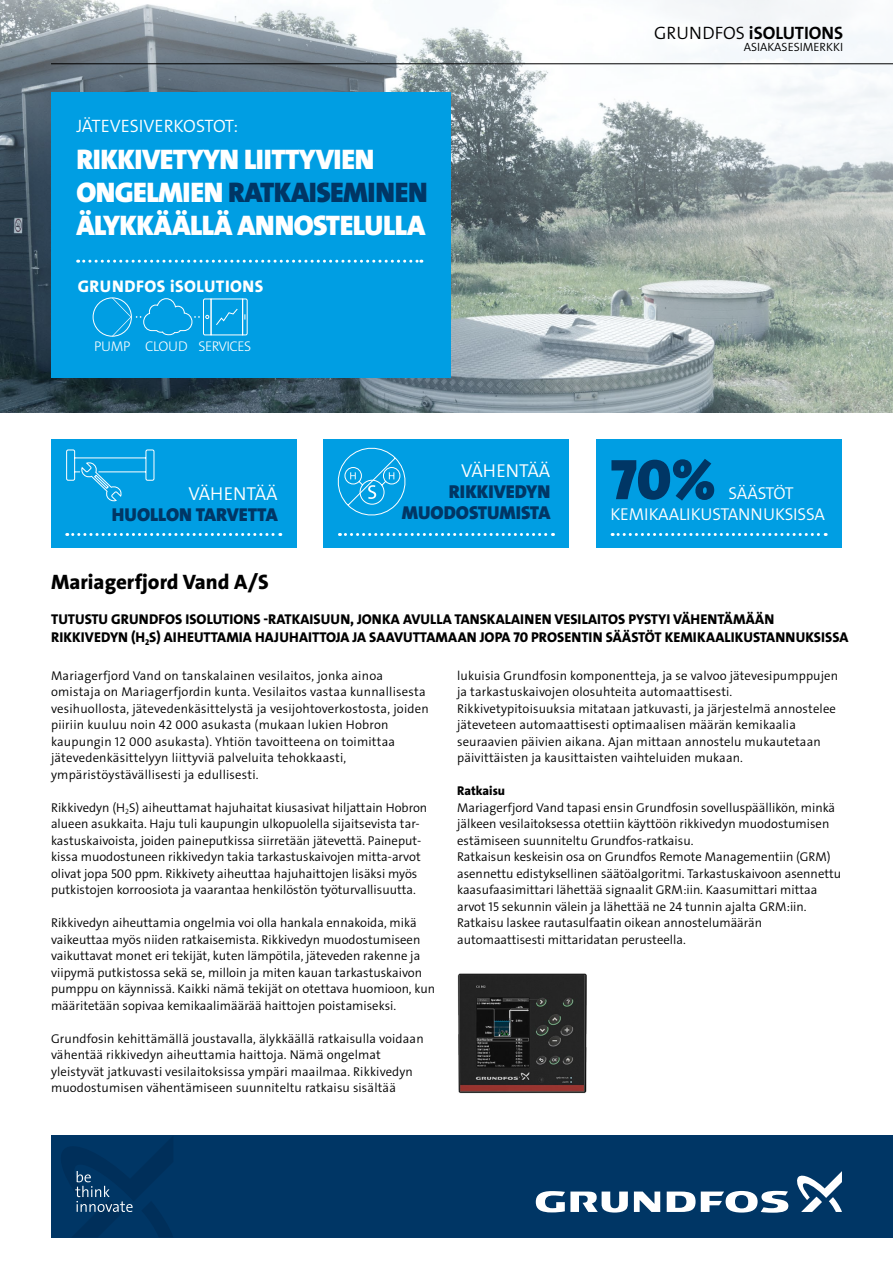
<style>
.page{position:relative;width:893px;height:1263px;background:#fff}
.page>*{position:absolute;margin:0;border:0;box-sizing:border-box;transform-origin:0 0}
.t1{font:57.75px "Grundfos The Sans V2 OT 9 BL";color:#003665}
.t2{font:28.5px/33px "Grundfos The Sans V2 OT 9 BL";letter-spacing:-.02em;color:#fff}
.t3{font:21px "Grundfos The Sans V2 OT 8 XB";color:#000}
.t4{font:18.75px/21px "Grundfos The Sans V2 OT 9 BL";color:#003665;text-align:right}
.t5{font:18.75px "Grundfos The Sans V2 OT 4 SL";color:#fff}
.t6{font:18px "Grundfos The Sans V2 OT 4 SL";color:#fff}
.t7{font:18px "Grundfos The Sans V2 OT 7 B";color:#000}
.t8{font:17.25px/21px "Grundfos The Sans V2 OT 4 SL";letter-spacing:-.01em;color:#fff}
.t9{font:16.95px "Grundfos The Sans V2 OT 8 XB";letter-spacing:.03em;color:#fff}
.t10{font:14.25px/18px "Grundfos The Sans V2 OT 8 XB";letter-spacing:.005em;color:#000}
.t11{font:14.1px "Grundfos The Sans V2 OT 3 L";letter-spacing:-.04em;color:#fff}
.t12{font:12.75px/16.5px "Grundfos The Sans V2 OT 4 SL";color:#000}
.t13{font:12.75px "Grundfos The Sans V2 OT 8 XB";color:#000}
.t14{font:12px "Grundfos The Sans V2 OT 4 SL";color:#000}
.s1{color:#003665}
.s2{font-family:"Grundfos The Sans V2 OT 4 SL"}
</style>
<div class="page">
<img style="left:457px;top:973px;width:130px;height:121px">
<img style="left:0;top:0;width:893px;height:412px">
<div style="left:51px;top:92px;width:400px;height:286px;background:#009ee3"></div>
<svg style="left:78px;top:260px;width:344px;height:3px"></svg>
<div style="left:93px;top:298px;width:39px;height:39px;border:1px solid #fff;border-radius:50%"></div>
<svg style="left:112px;top:298px;width:136px;height:38px"></svg>
<div style="left:596px;top:439px;width:246px;height:109px;background:#009ee3"></div>
<svg style="left:612px;top:533px;width:214px;height:3px"></svg>
<div style="left:51px;top:439px;width:246px;height:109px;background:#009ee3"></div>
<svg style="left:67px;top:533px;width:214px;height:3px"></svg>
<svg style="left:66px;top:449px;width:89px;height:52px"></svg>
<div style="left:324px;top:439px;width:245px;height:109px;background:#009ee3"></div>
<svg style="left:339px;top:533px;width:214px;height:3px"></svg>
<svg style="left:337px;top:447px;width:69px;height:69px"></svg>
<div style="left:51px;top:1135px;width:842px;height:102px;background:#003665"></div>
<svg style="left:634px;top:1191px;width:26px;height:21px"></svg>
<svg style="left:536px;top:1191px;width:92px;height:21px"></svg>
<svg style="left:667px;top:1191px;width:121px;height:22px"></svg>
<svg style="left:797px;top:1171px;width:45px;height:41px"></svg>
<svg style="left:61px;top:1137px;width:112px;height:100px"></svg>
<hr style="left:51px;top:63px;width:842px;height:1px;background:#000">
<h3 class="t6" style="left:77px;top:115px;width:163px">JÄTEVESIVERKOSTOT:</h3>
<h2 class="t2" style="left:77px;top:143px;width:353px">RIKKIVETYYN LIITTYVIEN<br>ONGELMIEN <span class="s1">RATKAISEMINEN<br></span>ÄLYKKÄÄLLÄ ANNOSTELULLA</h2>
<h3 class="t9" style="left:78px;top:275px;width:187px">GRUNDFOS iSOLUTIONS</h3>
<p class="t11" style="left:94px;top:338px;width:159px">PUMP CLOUD SERVICES</p>
<h3 class="t5" style="left:188px;top:481px;width:91px">VÄHENTÄÄ</h3>
<h3 class="t4" style="left:112px;top:504px;width:167px">HUOLLON TARVETTA</h3>
<h3 class="t5" style="left:461px;top:459px;width:91px">VÄHENTÄÄ</h3>
<h3 class="t4" style="left:402px;top:481px;width:150px">RIKKIVEDYN<br>MUODOSTUMISTA</h3>
<h3 class="t7" style="left:654px;top:21px;width:190px"><span class="s2">GRUNDFOS</span> iSOLUTIONS</h3>
<p class="t14" style="left:744px;top:39px;width:101px">ASIAKASESIMERKKI</p>
<h1 class="t1" style="left:610px;top:443px;width:107px">70%</h1>
<h3 class="t8" style="left:610px;top:483px;width:216px;text-indent:118px">SÄÄSTÖT<br>KEMIKAALIKUSTANNUKSISSA</h3>
<h3 class="t3" style="left:51px;top:568px;width:219px">Mariagerfjord Vand A/S</h3>
<p class="t10" style="left:51px;top:610px;width:799px">TUTUSTU GRUNDFOS ISOLUTIONS -RATKAISUUN, JONKA AVULLA TANSKALAINEN VESILAITOS PYSTYI VÄHENTÄMÄÄN<br>RIKKIVEDYN (H<sub>2</sub>S) AIHEUTTAMIA HAJUHAITTOJA JA SAAVUTTAMAAN JOPA 70 PROSENTIN SÄÄSTÖT KEMIKAALIKUSTANNUKSISSA</p>
<p class="t12" style="left:51px;top:667px;width:379px">Mariagerfjord Vand on tanskalainen vesilaitos, jonka ainoa omistaja on Mariagerfjordin kunta. Vesilaitos vastaa kunnallisesta vesihuollosta, jätevedenkäsittelystä ja vesijohtoverkostosta, joiden piiriin kuuluu noin 42 000 asukasta (mukaan lukien Hobron kaupungin 12 000 asukasta). Yhtiön tavoitteena on toimittaa jätevedenkäsittelyyn liittyviä palveluita tehokkaasti, ympäristöystävällisesti ja edullisesti.</p>
<p class="t12" style="left:51px;top:799px;width:378px">Rikkivedyn (H<sub>2</sub>S) aiheuttamat hajuhaitat kiusasivat hiljattain Hobron alueen asukkaita. Haju tuli kaupungin ulkopuolella sijaitsevista tar&shy;kastuskaivoista, joiden paineputkissa siirretään jätevettä. Paineput&shy;kissa muodostuneen rikkivedyn takia tarkastuskaivojen mitta-arvot olivat jopa 500 ppm. Rikkivety aiheuttaa hajuhaittojen lisäksi myös putkistojen korroosiota ja vaarantaa henkilöstön työturvallisuutta.</p>
<p class="t12" style="left:51px;top:915px;width:386px">Rikkivedyn aiheuttamia ongelmia voi olla hankala ennakoida, mikä vaikeuttaa myös niiden ratkaisemista. Rikkivedyn muodostumiseen vaikuttavat monet eri tekijät, kuten lämpötila, jäteveden rakenne ja viipymä putkistossa sekä se, milloin ja miten kauan tarkastuskaivon pumppu on käynnissä. Kaikki nämä tekijät on otettava huomioon, kun määritetään sopivaa kemikaalimäärää haittojen poistamiseksi.</p>
<p class="t12" style="left:51px;top:1030px;width:374px">Grundfosin kehittämällä joustavalla, älykkäällä ratkaisulla voidaan vähentää rikkivedyn aiheuttamia haittoja. Nämä ongelmat yleistyvät jatkuvasti vesilaitoksissa ympäri maailmaa. Rikkivedyn muodostumisen vähentämiseen suunniteltu ratkaisu sisältää</p>
<p class="t12" style="left:457px;top:667px;width:383px">lukuisia Grundfosin komponentteja, ja se valvoo jätevesipumppujen ja tarkastuskaivojen olosuhteita automaattisesti.<br>Rikkivetypitoisuuksia mitataan jatkuvasti, ja järjestelmä annostelee jäteveteen automaattisesti optimaalisen määrän kemikaalia seuraavien päivien aikana. Ajan mittaan annostelu mukautetaan päivittäisten ja kausittaisten vaihteluiden mukaan.</p>
<p class="t13" style="left:457px;top:783px;width:50px">Ratkaisu</p>
<p class="t12" style="left:457px;top:799px;width:386px">Mariagerfjord Vand tapasi ensin Grundfosin sovelluspäällikön, minkä jälkeen vesilaitoksessa otettiin käyttöön rikkivedyn muodostumisen estämiseen suunniteltu Grundfos-ratkaisu.<br>Ratkaisun keskeisin osa on Grundfos Remote Managementiin (GRM) asennettu edistyksellinen säätöalgoritmi. Tarkastuskaivoon asennettu kaasufaasimittari lähettää signaalit GRM:iin. Kaasumittari mittaa arvot 15 sekunnin välein ja lähettää ne 24 tunnin ajalta GRM:iin.<br>Ratkaisu laskee rautasulfaatin oikean annostelumäärän automaattisesti mittaridatan perusteella.</p>
</div>
